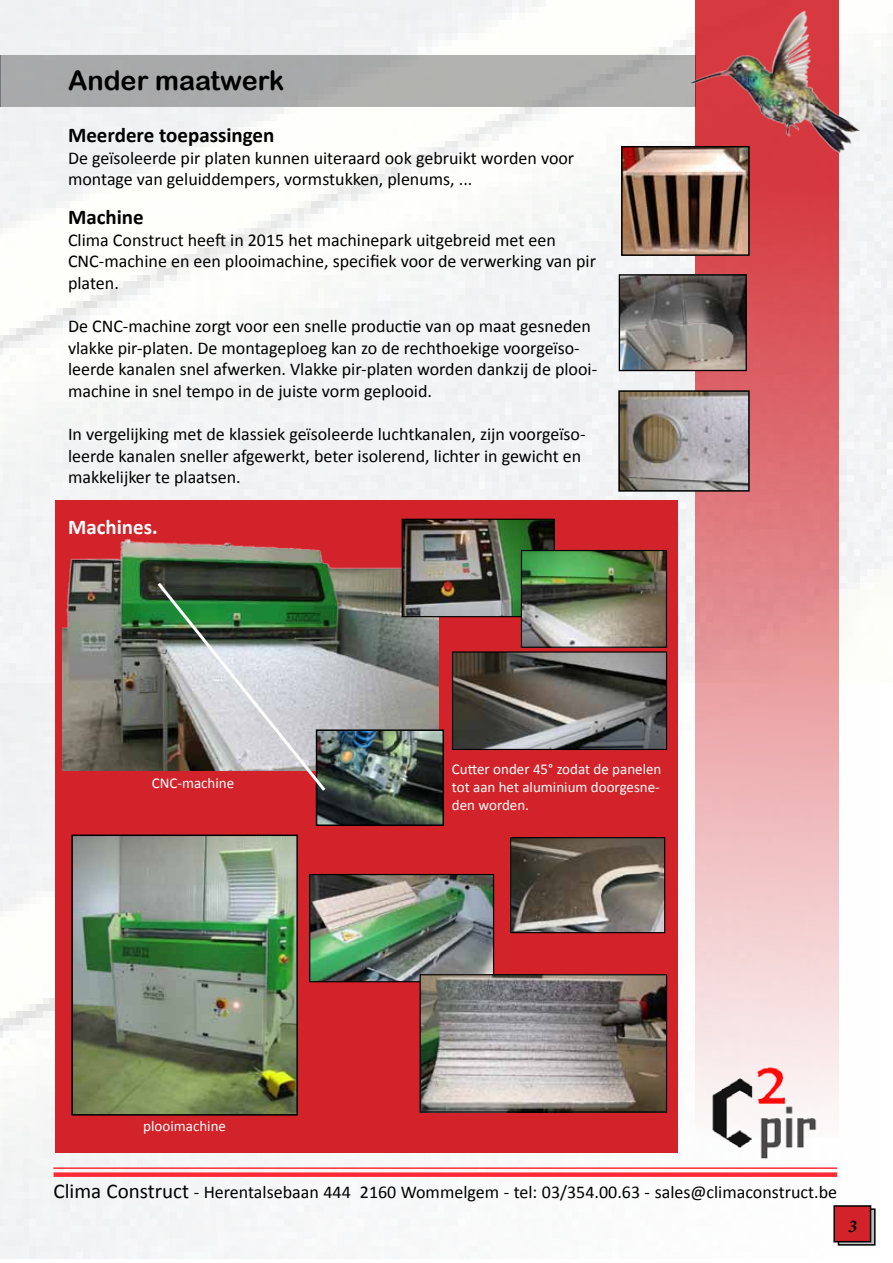
<style>
.page{position:relative;width:893px;height:1263px;background:#fff}
.page>*{position:absolute;margin:0;border:0;box-sizing:border-box;transform-origin:0 0}
.t1{font:27px "Arial Rounded MT Bold";color:#000}
.t2{font:700 21px "Calibri";color:#000}
.t3{font:700 21px "Calibri";color:#fff}
.t4{font:18px/21.6px "Calibri";color:#000}
.t5{font:italic 700 18px "Minion Pro";color:#000}
.t6{font:15px/18px "Calibri";color:#fff;text-align:justify}
.s1{font-size:21px}
</style>
<div class="page">
<img style="left:0;top:0;width:893px;height:1259px">
<div style="left:55px;top:500px;width:622px;height:652px;background:#d2232a"></div>
<img style="left:63px;top:535px;width:375px;height:235px">
<img style="left:454px;top:653px;width:211px;height:95px">
<div style="left:452px;top:651px;width:215px;height:99px;border:1px solid #000"></div>
<img style="left:404px;top:521px;width:149px;height:94px">
<div style="left:402px;top:519px;width:153px;height:98px;border:1px solid #000"></div>
<img style="left:523px;top:552px;width:142px;height:94px">
<div style="left:521px;top:550px;width:146px;height:98px;border:1px solid #000"></div>
<img style="left:311px;top:876px;width:181px;height:104px">
<div style="left:309px;top:874px;width:185px;height:108px;border:1px solid #000"></div>
<img style="left:422px;top:976px;width:243px;height:134px">
<div style="left:420px;top:974px;width:247px;height:138px;border:1px solid #000"></div>
<img style="left:512px;top:839px;width:151px;height:92px">
<div style="left:510px;top:837px;width:155px;height:96px;border:1px solid #000"></div>
<hr style="left:53px;top:1167px;width:784px;height:2px;background:#ff2a36">
<div style="left:54px;top:1172px;width:783px;height:5px;background:#ff2a36"></div>
<div style="left:838px;top:1209px;width:37px;height:36px;background:#7e8081"></div>
<div style="left:838px;top:1208px;width:37px;height:37px;border:2px solid #000"></div>
<div style="left:834px;top:1206px;width:36px;height:36px;background:#d2232a"></div>
<div style="left:833px;top:1205px;width:38px;height:37px;border:2px solid #000"></div>
<svg style="left:695px;top:156px;width:144px;height:896px;background:#e69598"></svg>
<img style="left:695px;top:1052px;width:144px;height:127px">
<img style="left:624px;top:149px;width:123px;height:104px">
<div style="left:621px;top:146px;width:129px;height:110px;border:2px solid #000"></div>
<div style="left:0;top:55px;width:695px;height:51px;background:#a9aaab"></div>
<hr style="left:0;top:55px;width:1px;height:51px;background:#000">
<img style="left:74px;top:837px;width:221px;height:275px">
<div style="left:71px;top:834px;width:227px;height:281px;border:2px solid #000"></div>
<img style="left:319px;top:732px;width:122px;height:91px">
<div style="left:316px;top:729px;width:128px;height:97px;border:2px solid #000"></div>
<img style="left:155px;top:579px;width:173px;height:215px">
<img style="left:621px;top:393px;width:126px;height:96px">
<div style="left:618px;top:390px;width:132px;height:102px;border:2px solid #000"></div>
<img style="left:685px;top:0;width:190px;height:156px">
<img style="left:621px;top:276px;width:124px;height:93px">
<div style="left:619px;top:274px;width:128px;height:97px;border:1px solid #000"></div>
<h1 class="t1" style="left:68px;top:64px;width:218px">Ander maatwerk</h1>
<p class="t2" style="left:68px;top:120px;width:208px">Meerdere toepassingen</p>
<p class="t4" style="left:68px;top:147px;width:508px">De geïsoleerde pir platen kunnen uiteraard ook gebruikt worden voor montage van geluiddempers, vormstukken, plenums, ...</p>
<p class="t2" style="left:68px;top:202px;width:77px">Machine</p>
<p class="t4" style="left:68px;top:228px;width:529px">Clima Construct heeft in 2015 het machinepark uitgebreid met een<br>CNC-machine en een plooimachine, specifiek voor de verwerking van pir platen.</p>
<p class="t4" style="left:68px;top:315px;width:531px">De CNC-machine zorgt voor een snelle productie van op maat gesneden vlakke pir-platen. De montageploeg kan zo de rechthoekige voorgeïso&shy;leerde kanalen snel afwerken. Vlakke pir-platen worden dankzij de plooi&shy;machine in snel tempo in de juiste vorm geplooid.</p>
<p class="t4" style="left:68px;top:423px;width:519px">In vergelijking met de klassiek geïsoleerde luchtkanalen, zijn voorgeïso&shy;leerde kanalen sneller afgewerkt, beter isolerend, lichter in gewicht en makkelijker te plaatsen.</p>
<p class="t3" style="left:68px;top:512px;width:91px">Machines.</p>
<p class="t6" style="left:152px;top:773px;width:84px">CNC-machine</p>
<p class="t6" style="left:452px;top:760px;width:211px">Cutter onder 45° zodat de panelen tot aan het aluminium doorgesne&shy;den worden.</p>
<p class="t6" style="left:143px;top:1116px;width:84px">plooimachine</p>
<p class="t4" style="left:54px;top:1181px;width:785px"><span class="s1">Clima Construct</span> - Herentalsebaan 444 2160 Wommelgem - tel: 03/354.00.63 - sales@climaconstruct.be</p>
<p class="t5" style="left:848px;top:1213px;width:10px">3</p>
</div>
